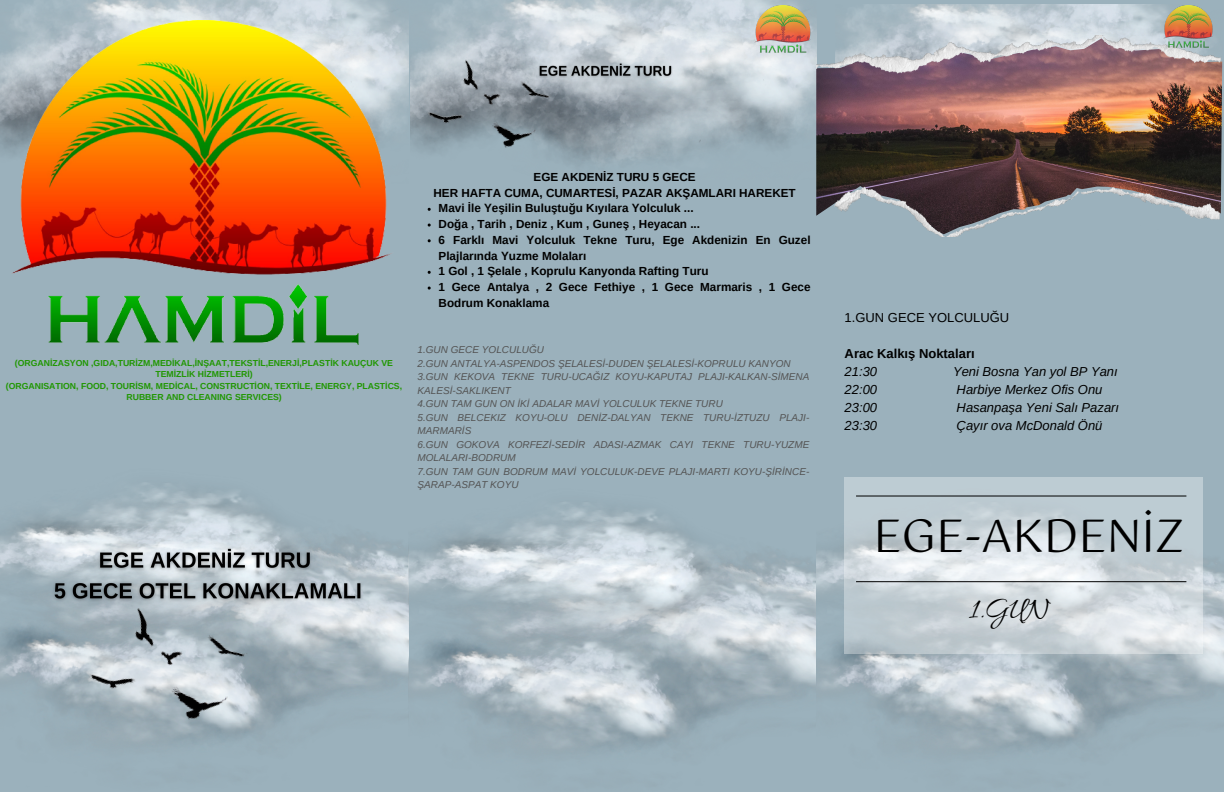
<style>
.page{position:relative;width:1224px;height:792px;background:#9bb1bc}
.page>*{position:absolute;margin:0;border:0;box-sizing:border-box;transform-origin:0 0}
.t1{font:45px "Gotu";color:#000}
.t2{font:30.8px "Allura";color:#000}
.t3{font:italic 13px "Arimo";color:#000}
.t4{font:700 13px "Arimo";color:#000}
.t5{font:13px "Arimo";color:#000}
.t6{font:700 11.7px/15.8px "Arimo";color:#000}
.t7{font:italic 10px/13.5px "Arimo";color:#545454}
.t8{font:700 8.7px/11.6px "Arimo";color:#209702;text-align:center}
</style>
<div class="page">
<img style="left:0;top:0;width:408px;height:153px">
<img style="left:10px;top:21px;width:386px;height:323px">
<img style="left:0;top:489px;width:408px;height:255px">
<img style="left:49px;top:545px;width:316px;height:59px">
<img style="left:79px;top:582px;width:204px;height:158px">
<img style="left:411px;top:0;width:405px;height:166px">
<img style="left:755px;top:6px;width:56px;height:47px">
<img style="left:579px;top:61px;width:96px;height:19px">
<img style="left:419px;top:40px;width:160px;height:124px">
<img style="left:845px;top:4px;width:350px;height:32px">
<img style="left:408px;top:488px;width:816px;height:263px">
<svg style="left:845px;top:478px;width:358px;height:176px;fill:#c3ccd3"></svg>
<hr style="left:856px;top:496px;width:330px;height:1px;background:#000">
<hr style="left:856px;top:581px;width:330px;height:1px;background:#000">
<img style="left:816px;top:77px;width:406px;height:139px">
<img style="left:830px;top:182px;width:391px;height:54px">
<img style="left:816px;top:36px;width:406px;height:41px">
<img style="left:1164px;top:6px;width:49px;height:41px">
<p class="t8" style="left:15px;top:357px;width:380px">(ORGANİZASYON ,GIDA,TURİZM,MEDİKAL,İNŞAAT,TEKSTİL,ENERJİ,PLASTİK KAUÇUK VE<br>TEMİZLİK HİZMETLERİ)</p>
<p class="t8" style="left:6px;top:380px;width:398px">(ORGANISATION, FOOD, TOURİSM, MEDİCAL, CONSTRUCTİON, TEXTİLE, ENERGY, PLASTİCS,<br>RUBBER AND CLEANING SERVICES)</p>
<p class="t6" style="left:534px;top:169px;width:163px">EGE AKDENİZ TURU 5 GECE</p>
<p class="t6" style="left:434px;top:185px;width:364px">HER HAFTA CUMA, CUMARTESİ, PAZAR AKŞAMLARI HAREKET</p>
<p class="t6" style="left:439px;top:200px;width:257px">Mavi İle Yeşilin Buluştuğu Kıyılara Yolculuk ...</p>
<p class="t6" style="left:439px;top:216px;width:263px">Doğa , Tarih , Deniz , Kum , Guneş , Heyacan ...</p>
<p class="t6" style="left:439px;top:232px;width:373px">6 Farklı Mavi Yolculuk Tekne Turu, Ege Akdenizin En Guzel<br>Plajlarında Yuzme Molaları</p>
<p class="t6" style="left:439px;top:263px;width:271px">1 Gol , 1 Şelale , Koprulu Kanyonda Rafting Turu</p>
<p class="t6" style="left:439px;top:279px;width:373px">1 Gece Antalya , 2 Gece Fethiye , 1 Gece Marmaris , 1 Gece<br>Bodrum Konaklama</p>
<p class="t7" style="left:418px;top:343px;width:128px">1.GUN GECE YOLCULUĞU</p>
<p class="t7" style="left:418px;top:356px;width:375px">2.GUN ANTALYA-ASPENDOS ŞELALESİ-DUDEN ŞELALESİ-KOPRULU KANYON</p>
<p class="t7" style="left:418px;top:370px;width:393px">3.GUN KEKOVA TEKNE TURU-UCAĞIZ KOYU-KAPUTAJ PLAJI-KALKAN-SİMENA<br>KALESİ-SAKLIKENT</p>
<p class="t7" style="left:418px;top:397px;width:307px">4.GUN TAM GUN ON İKİ ADALAR MAVİ YOLCULUK TEKNE TURU</p>
<p class="t7" style="left:418px;top:410px;width:393px">5.GUN BELCEKIZ KOYU-OLU DENİZ-DALYAN TEKNE TURU-İZTUZU PLAJI-<br>MARMARİS</p>
<p class="t7" style="left:418px;top:437px;width:393px">6.GUN GOKOVA KORFEZİ-SEDİR ADASI-AZMAK CAYI TEKNE TURU-YUZME<br>MOLALARI-BODRUM</p>
<p class="t7" style="left:418px;top:464px;width:393px">7.GUN TAM GUN BODRUM MAVİ YOLCULUK-DEVE PLAJI-MARTI KOYU-ŞİRİNCE-<br>ŞARAP-ASPAT KOYU</p>
<p class="t5" style="left:845px;top:311px;width:166px">1.GUN GECE YOLCULUĞU</p>
<p class="t4" style="left:845px;top:347px;width:132px">Arac Kalkış Noktaları</p>
<p class="t3" style="left:845px;top:365px;width:34px">21:30</p>
<p class="t3" style="left:953px;top:365px;width:166px">Yeni Bosna Yan yol BP Yanı</p>
<p class="t3" style="left:845px;top:383px;width:34px">22:00</p>
<p class="t3" style="left:957px;top:383px;width:147px">Harbiye Merkez Ofis Onu</p>
<p class="t3" style="left:845px;top:401px;width:34px">23:00</p>
<p class="t3" style="left:957px;top:401px;width:164px">Hasanpaşa Yeni Salı Pazarı</p>
<p class="t3" style="left:845px;top:419px;width:34px">23:30</p>
<p class="t3" style="left:957px;top:419px;width:147px">Çayır ova McDonald Önü</p>
<p class="t1" style="left:873px;top:510px;width:312px">EGE-AKDENİZ</p>
<p class="t2" style="left:969px;top:592px;width:82px">1.GUN</p>
</div>
